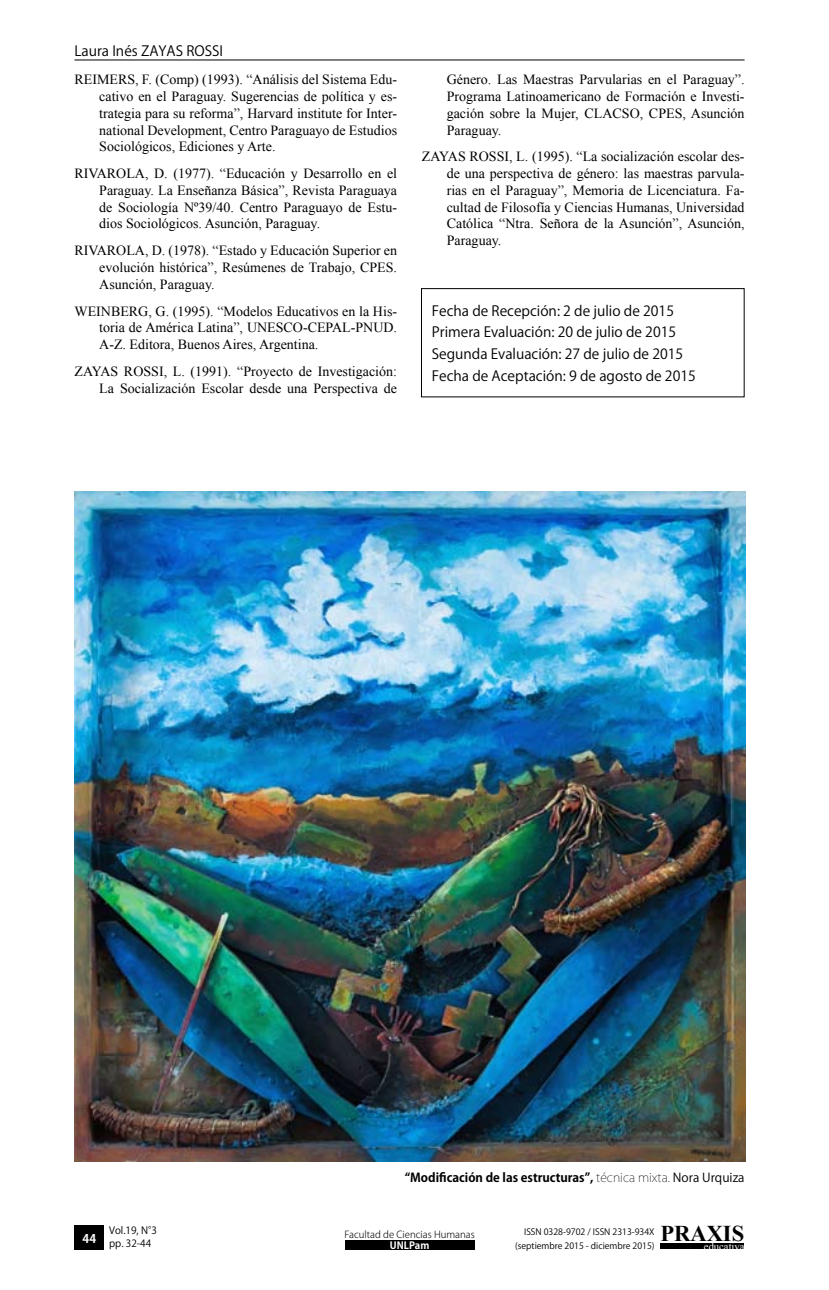
<style>
.page{position:relative;width:829px;height:1290px;background:#fff}
.page>*{position:absolute;margin:0;border:0;box-sizing:border-box;transform-origin:0 0}
.t1{font:700 22.57px "Times New Roman";color:#000}
.t2{font:14px/16.8px "Times New Roman";color:#000;text-align:justify}
.t3{font:14px/21.7px "Koz Go Std";color:#000}
.t4{font:700 12.25px "Koz Go Std";color:#000}
.t5{font:700 11.9px "Koz Go Std";color:#fff}
.t6{font:10.67px "Times New Roman";color:#fff}
.t7{font:9.97px/13px "Koz Go Pro";color:#000}
.t8{font:700 9.97px "Koz Go Pro";color:#fff}
.t9{font:300 9.62px "Koz Go Pro";color:#000}
.t10{font:8.75px/14px "Koz Go Pro";color:#000;text-align:right}
.s1{font-weight:200}
.s2{font-weight:400}
</style>
<div class="page">
<hr style="left:74px;top:60px;width:670px;height:1px;background:#000">
<div style="left:74px;top:1225px;width:30px;height:25px;background:#000"></div>
<div style="left:660px;top:1243px;width:84px;height:6px;background:#000"></div>
<div style="left:345px;top:1240px;width:129px;height:10px;background:#000"></div>
<div style="left:421px;top:288px;width:323px;height:109px;border:1px solid #000"></div>
<img style="left:75px;top:492px;width:670px;height:669px">
<p class="t3" style="left:74px;top:40px;width:137px">Laura Inés Zayas Rossi</p>
<p class="t2" style="left:99px;top:71px;width:299px;text-indent:36px">, F. (Comp) (1993). “Análisis del Sistema Edu&shy;cativo en el Paraguay. Sugerencias de política y es&shy;trategia para su reforma”, Harvard institute for Inter&shy;national Development, Centro Paraguayo de Estudios Sociológicos, Ediciones y Arte.</p>
<p class="t2" style="left:74px;top:165px;width:20px">Rivarola</p>
<p class="t2" style="left:74px;top:71px;width:19px">Reimers</p>
<p class="t2" style="left:99px;top:165px;width:299px;text-indent:46px">, D. (1977). “Educación y Desarrollo en el Paraguay. La Enseñanza Básica”, Revista Paraguaya de Sociología Nº39/40. Centro Paraguayo de Estu&shy;dios Sociológicos. Asunción, Paraguay.</p>
<p class="t2" style="left:74px;top:242px;width:20px">Rivarola</p>
<p class="t2" style="left:99px;top:242px;width:299px;text-indent:46px">, D. (1978). “Estado y Educación Superior en evolución histórica”, Resúmenes de Trabajo, CPES.<br>Asunción, Paraguay.</p>
<p class="t2" style="left:74px;top:302px;width:11px">Weinberg</p>
<p class="t2" style="left:99px;top:302px;width:299px;text-indent:49px">, G. (1995). “Modelos Educativos en la His&shy;toria de América Latina”, UNESCO-CEPAL-PNUD.<br>A-Z. Editora, Buenos Aires, Argentina.</p>
<p class="t2" style="left:74px;top:363px;width:19px">Zayas</p>
<p class="t2" style="left:124px;top:363px;width:18px">Rossi</p>
<p class="t2" style="left:99px;top:363px;width:299px;text-align:right">, L. (1991). “Proyecto de Investigación:<br>La Socialización Escolar desde una Perspectiva de</p>
<p class="t2" style="left:446px;top:71px;width:299px">Género. Las Maestras Parvularias en el Paraguay”.<br>Programa Latinoamericano de Formación e Investi&shy;gación sobre la Mujer, CLACSO, CPES, Asunción Paraguay.</p>
<p class="t2" style="left:422px;top:148px;width:19px">Zayas</p>
<p class="t2" style="left:469px;top:148px;width:18px">Rossi</p>
<p class="t2" style="left:446px;top:148px;width:299px;text-indent:62px">, L. (1995). “La socialización escolar des&shy;de una perspectiva de género: las maestras parvula&shy;rias en el Paraguay”, Memoria de Licenciatura. Fa&shy;cultad de Filosofía y Ciencias Humanas, Universidad Católica “Ntra. Señora de la Asunción”, Asunción, Paraguay.</p>
<p class="t3" style="left:432px;top:300px;width:265px">Fecha de Recepción: 2 de julio de 2015<br>Primera Evaluación: 20 de julio de 2015<br>Segunda Evaluación: 27 de julio de 2015<br>Fecha de Aceptación: 9 de agosto de 2015</p>
<p class="t4" style="left:404px;top:1169px;width:341px">“Modificación de las estructuras”, <span class="s1">técnica mixta.</span> <span class="s2">Nora Urquiza</span></p>
<p class="t5" style="left:82px;top:1230px;width:15px">44</p>
<h1 class="t1" style="left:660px;top:1218px;width:85px">PRAXIS</h1>
<p class="t7" style="left:109px;top:1224px;width:50px">Vol.19, N°3 pp. 32-44</p>
<p class="t10" style="left:515px;top:1225px;width:141px">ISSN 0328-9702 / ISSN 2313-934X (septiembre 2015 - diciembre 2015)</p>
<p class="t9" style="left:344px;top:1228px;width:132px">Facultad de Ciencias Humanas</p>
<p class="t8" style="left:390px;top:1239px;width:41px">UNLPam</p>
<p class="t6" style="left:703px;top:1239px;width:42px">educativa</p>
</div>
